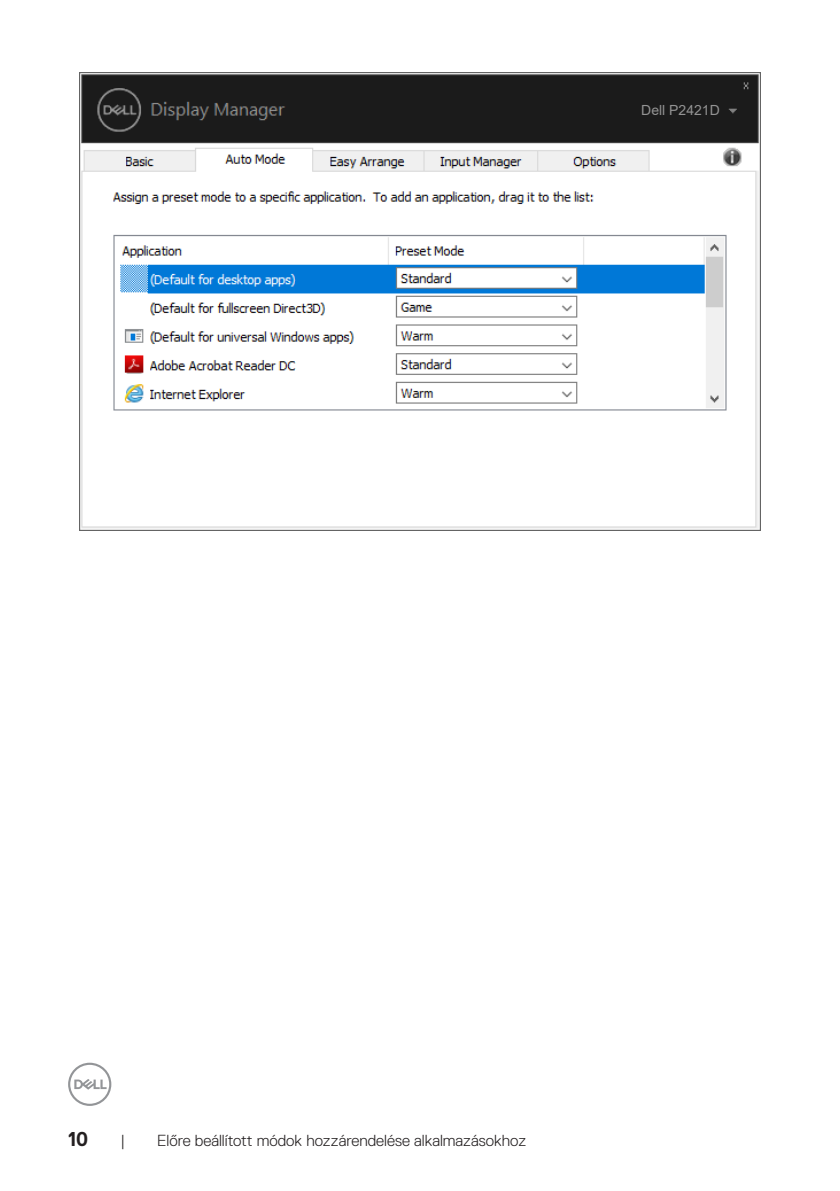
<style>
.page{position:relative;width:840px;height:1191px;background:#fff}
.page>*{position:absolute;margin:0;border:0;box-sizing:border-box;transform-origin:0 0}
.t1{font:700 20px "Dell Replica";color:#231f20}
.t2{font:300 16px "Dell Replica";color:#231f20}
.t3{font:14px "Arial";color:#939393}
</style>
<div class="page">
<svg style="left:68px;top:1062px;width:43px;height:44px"></svg>
<img style="left:79px;top:72px;width:681px;height:458px">
<div style="left:620px;top:100px;width:105px;height:21px;background:#1b1b1b"></div>
<p class="t3" style="left:641px;top:101px;width:80px">Dell P2421D</p>
<p class="t1" style="left:68px;top:1127px;width:22px">10</p>
<p class="t2" style="left:120px;top:1131px;width:6px">|</p>
<p class="t2" style="left:157px;top:1131px;width:370px">Előre beállított módok hozzárendelése alkalmazásokhoz</p>
</div>
